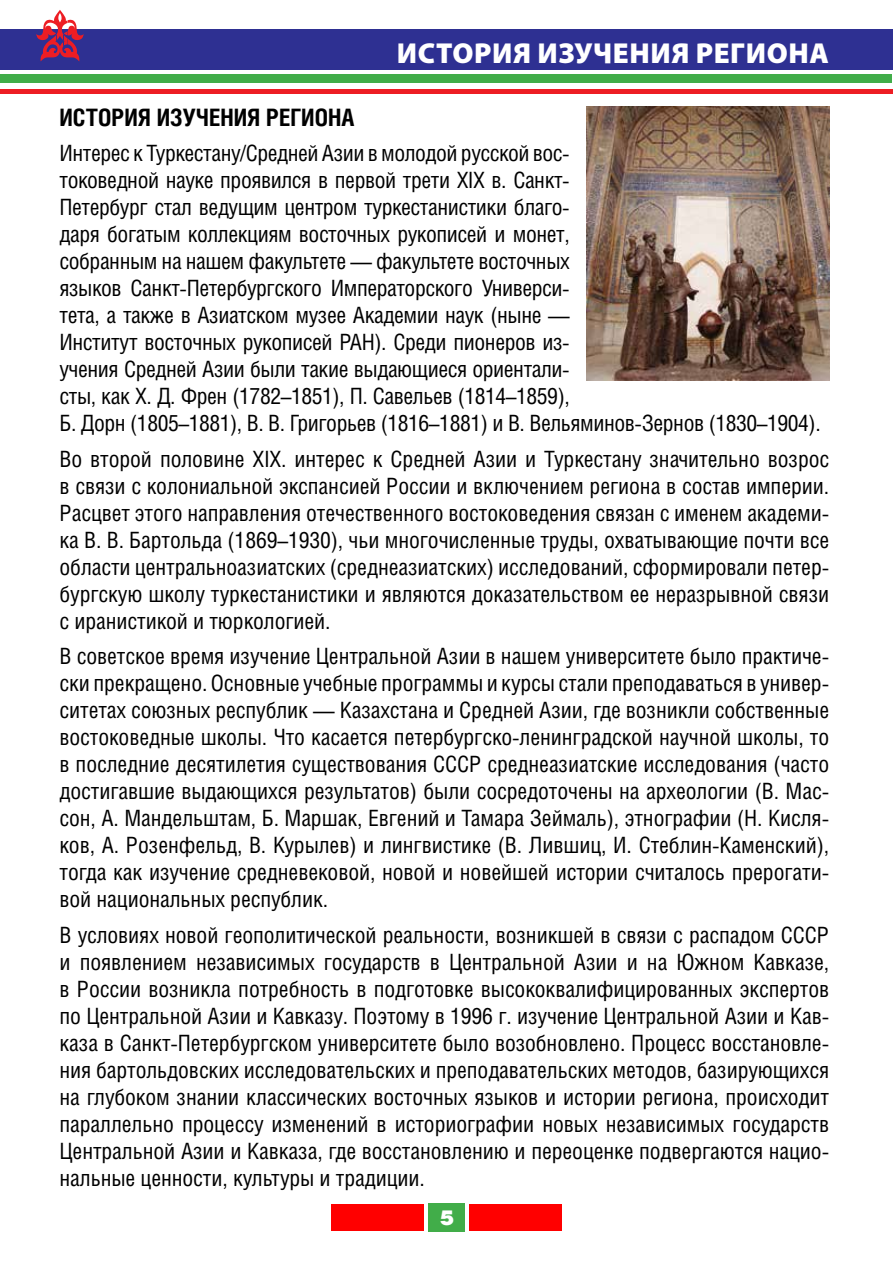
<style>
.page{position:relative;width:893px;height:1263px;background:#fff}
.page>*{position:absolute;margin:0;border:0;box-sizing:border-box;transform-origin:0 0}
.t1{font:900 28.95px "Myriad Pro";letter-spacing:.02em;color:#fff}
.t2{font:700 24px "Helios Cond";color:#000}
.t3{font:22.5px/27px "Helios Cond";letter-spacing:-.02em;color:#000;text-align:justify}
.t4{font:900 20.7px "Helios";color:#fff}
</style>
<div class="page">
<div style="left:1px;top:29px;width:892px;height:40px;background:#2e3092"></div>
<div style="left:1px;top:74px;width:891px;height:9px;background:#41ad49"></div>
<hr style="left:1px;top:90px;width:892px;height:4px;background:#ed1d24">
<div style="left:331px;top:1204px;width:93px;height:26px;background:#f00"></div>
<div style="left:470px;top:1204px;width:92px;height:26px;background:#f00"></div>
<div style="left:429px;top:1203px;width:36px;height:28px;background:#41ad49"></div>
<svg style="left:36px;top:10px;width:48px;height:51px"></svg>
<img style="left:587px;top:106px;width:242px;height:275px">
<p class="t1" style="left:397px;top:37px;width:433px">История изучения региона</p>
<p class="t2" style="left:60px;top:103px;width:14px">Исто</p>
<p class="t2" style="left:111px;top:103px;width:243px">рия изучения региона</p>
<p class="t3" style="left:60px;top:139px;width:763px;text-align:left">Интерес к Туркестану/Средней Азии в молодой русской вос-<br>токоведной науке проявился в первой трети XIX в. Санкт-<br>Петербург стал ведущим центром туркестанистики благо-<br>даря богатым коллекциям восточных рукописей и монет,<br>собранным на нашем факультете — факультете восточных<br>языков Санкт-Петербургского Императорского Универси-<br>тета, а также в Азиатском музее Академии наук (ныне —<br>Институт восточных рукописей РАН). Среди пионеров из-<br>учения Средней Азии были такие выдающиеся ориентали-<br>сты, как Х. Д. Френ (1782–1851), П. Савельев (1814–1859),<br>Б. Дорн (1805–1881), В. В. Григорьев (1816–1881) и В. Вельяминов-Зернов (1830–1904).</p>
<p class="t3" style="left:60px;top:445px;width:771px">Во второй половине XIX. интерес к Средней Азии и Туркестану значительно возрос в связи с колониальной экспансией России и включением региона в состав империи.<br>Расцвет этого направления отечественного востоковедения связан с именем академи&shy;ка В. В. Бартольда (1869–1930), чьи многочисленные труды, охватывающие почти все области центральноазиатских (среднеазиатских) исследований, сформировали петер&shy;бургскую школу туркестанистики и являются доказательством ее неразрывной связи с иранистикой и тюркологией.</p>
<p class="t3" style="left:60px;top:642px;width:771px">В советское время изучение Центральной Азии в нашем университете было практиче&shy;ски прекращено. Основные учебные программы и курсы стали преподаваться в универ&shy;ситетах союзных республик — Казахстана и Средней Азии, где возникли собственные востоковедные школы. Что касается петербургско-ленинградской научной школы, то в последние десятилетия существования СССР среднеазиатские исследования (часто достигавшие выдающихся результатов) были сосредоточены на археологии (В. Мас&shy;сон, А. Мандельштам, Б. Маршак, Евгений и Тамара Зеймаль), этнографии (Н. Кисля&shy;ков, А. Розенфельд, В. Курылев) и лингвистике (В. Лившиц, И. Стеблин-Каменский), тогда как изучение средневековой, новой и новейшей истории считалось прерогати&shy;вой национальных республик.</p>
<p class="t3" style="left:60px;top:921px;width:771px">В условиях новой геополитической реальности, возникшей в связи с распадом СССР и появлением независимых государств в Центральной Азии и на Южном Кавказе, в России возникла потребность в подготовке высококвалифицированных экспертов по Центральной Азии и Кавказу. Поэтому в 1996 г. изучение Центральной Азии и Кав&shy;каза в Санкт-Петербургском университете было возобновлено. Процесс восстановле&shy;ния бартольдовских исследовательских и преподавательских методов, базирующихся на глубоком знании классических восточных языков и истории региона, происходит параллельно процессу изменений в историографии новых независимых государств Центральной Азии и Кавказа, где восстановлению и переоценке подвергаются нацио&shy;нальные ценности, культуры и традиции.</p>
<p class="t4" style="left:440px;top:1205px;width:15px">5</p>
</div>
